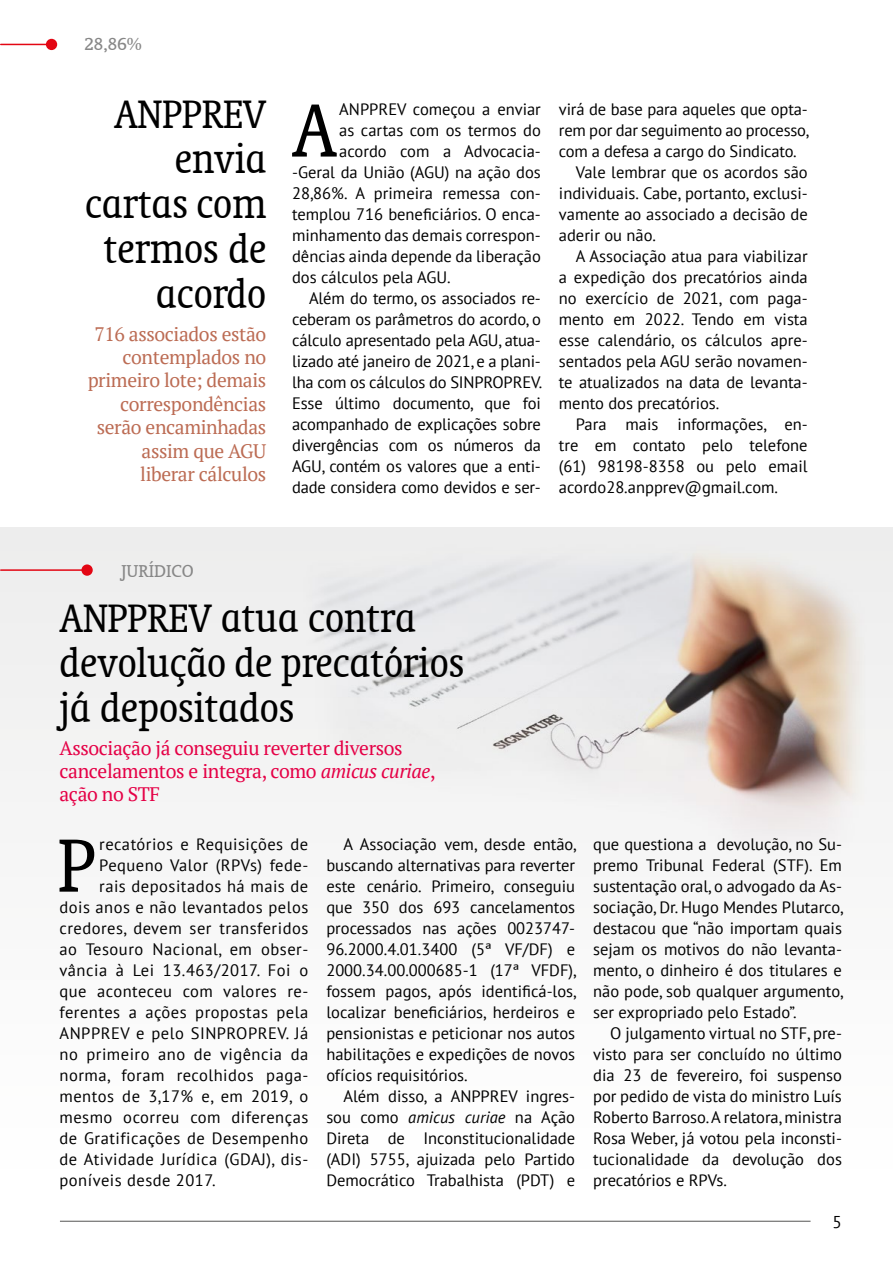
<style>
.page{position:relative;width:893px;height:1263px;background:#fff}
.page>*{position:absolute;margin:0;border:0;box-sizing:border-box;transform-origin:0 0}
.Capitular{font:condensed 85.8px "Oranda BT";color:#000}
.Titulo{font:condensed 45px/45px "Oranda BT";color:#000}
.Sutia{font:19.5px/23.4px "PT Serif";letter-spacing:-.02em;color:#bc6c54;text-align:right}
.Sutia-2{font:19.5px/23.4px "PT Serif";letter-spacing:-.02em;color:#e50046}
.editoria{font:19.5px "Oranda BT";color:#878787}
.t1{font:17.1px "PT Sans";color:#000}
.Paragrafo{font:16.5px/21px "PT Sans";color:#000;text-align:justify}
.Capitular-2{font:16.5px "PT Sans";letter-spacing:.03em;color:#000}
.Capitular-3{font:16.5px "PT Sans";color:#000}
.s1{font-style:italic}
</style>
<div class="page">
<hr style="left:60px;top:1221px;width:751px;height:1px;background:#575756">
<div style="left:0;top:527px;width:893px;height:659px;background:#f9f9f9"></div>
<img style="left:240px;top:527px;width:653px;height:315px">
<hr style="left:1px;top:569px;width:86px;height:2px;background:#e30613">
<div style="left:81px;top:564px;width:12px;height:12px;background:#e30613;border-radius:50%"></div>
<hr style="left:1px;top:44px;width:51px;height:1px;background:#e30613">
<div style="left:46px;top:39px;width:11px;height:11px;background:#e30613;border-radius:50%"></div>
<p class="editoria" style="left:84px;top:33px;width:59px">28,86%</p>
<p class="Titulo" style="left:85px;top:91px;width:183px;text-align:right">ANPPREV envia cartas com termos de acordo</p>
<p class="Sutia" style="left:88px;top:322px;width:180px">716 associados estão contemplados no primeiro lote; demais correspondências serão encaminhadas assim que AGU liberar cálculos</p>
<p class="Capitular" style="left:292px;top:81px;width:46px">A</p>
<p class="Capitular-3" style="left:339px;top:98px;width:203px">ANPPREV começou a enviar</p>
<p class="Capitular-3" style="left:339px;top:119px;width:203px">as cartas com os termos do</p>
<p class="Capitular-3" style="left:339px;top:140px;width:203px">acordo com a Advocacia-</p>
<p class="Capitular-3" style="left:292px;top:161px;width:250px">-Geral da União (AGU) na ação dos</p>
<p class="Capitular-3" style="left:292px;top:182px;width:250px">28,86%. A primeira remessa con-</p>
<p class="Capitular-3" style="left:292px;top:203px;width:250px">templou 716 beneficiários. O enca-</p>
<p class="Capitular-3" style="left:292px;top:224px;width:250px">minhamento das demais correspon-</p>
<p class="Capitular-3" style="left:292px;top:245px;width:250px">dências ainda depende da liberação</p>
<p class="Capitular-3" style="left:292px;top:266px;width:160px">dos cálculos pela AGU.</p>
<p class="Paragrafo" style="left:292px;top:287px;width:252px;text-indent:17px">Além do termo, os associados re&shy;ceberam os parâmetros do acordo, o cálculo apresentado pela AGU, atua&shy;lizado até janeiro de 2021, e a plani&shy;lha com os cálculos do SINPROPREV.<br>Esse último documento, que foi acompanhado de explicações sobre divergências com os números da AGU, contém os valores que a enti&shy;dade considera como devidos e ser-</p>
<p class="Paragrafo" style="left:559px;top:98px;width:252px">virá de base para aqueles que opta&shy;rem por dar seguimento ao processo, com a defesa a cargo do Sindicato.</p>
<p class="Paragrafo" style="left:559px;top:161px;width:250px;text-indent:17px">Vale lembrar que os acordos são individuais. Cabe, portanto, exclusi&shy;vamente ao associado a decisão de aderir ou não.</p>
<p class="Paragrafo" style="left:559px;top:245px;width:250px;text-indent:17px">A Associação atua para viabilizar a expedição dos precatórios ainda no exercício de 2021, com paga&shy;mento em 2022. Tendo em vista esse calendário, os cálculos apre&shy;sentados pela AGU serão novamen&shy;te atualizados na data de levanta&shy;mento dos precatórios.</p>
<p class="Paragrafo" style="left:559px;top:413px;width:250px;text-indent:17px">Para mais informações, en&shy;tre em contato pelo telefone (61) 98198-8358 ou pelo email acordo28.anpprev@gmail.com.</p>
<p class="editoria" style="left:121px;top:559px;width:74px">JURÍDICO</p>
<p class="Titulo" style="left:60px;top:595px;width:406px">ANPPREV atua contra devolução de precatórios já depositados</p>
<p class="Sutia-2" style="left:60px;top:736px;width:377px">Associação já conseguiu reverter diversos cancelamentos e integra, como <span class="s1">amicus curiae</span>, ação no STF</p>
<p class="Capitular" style="left:58px;top:816px;width:39px">P</p>
<p class="Capitular-2" style="left:99px;top:833px;width:211px">recatórios e Requisições de</p>
<p class="Capitular-2" style="left:99px;top:854px;width:211px">Pequeno Valor (RPVs) fede-</p>
<p class="Capitular-2" style="left:99px;top:875px;width:211px">rais depositados há mais de</p>
<p class="Capitular-2" style="left:60px;top:896px;width:250px">dois anos e não levantados pelos</p>
<p class="Capitular-2" style="left:60px;top:917px;width:250px">credores, devem ser transferidos</p>
<p class="Capitular-2" style="left:60px;top:938px;width:250px">ao Tesouro Nacional, em obser-</p>
<p class="Capitular-2" style="left:60px;top:959px;width:250px">vância à Lei 13.463/2017. Foi o</p>
<p class="Capitular-2" style="left:60px;top:980px;width:250px">que aconteceu com valores re-</p>
<p class="Capitular-2" style="left:60px;top:1001px;width:250px">ferentes a ações propostas pela</p>
<p class="Capitular-2" style="left:60px;top:1022px;width:250px">ANPPREV e pelo SINPROPREV. Já</p>
<p class="Capitular-2" style="left:60px;top:1043px;width:250px">no primeiro ano de vigência da</p>
<p class="Capitular-2" style="left:60px;top:1064px;width:250px">norma, foram recolhidos paga-</p>
<p class="Capitular-2" style="left:60px;top:1085px;width:250px">mentos de 3,17% e, em 2019, o</p>
<p class="Capitular-2" style="left:60px;top:1106px;width:250px">mesmo ocorreu com diferenças</p>
<p class="Capitular-2" style="left:60px;top:1127px;width:250px">de Gratificações de Desempenho</p>
<p class="Capitular-2" style="left:60px;top:1148px;width:250px">de Atividade Jurídica (GDAJ), dis-</p>
<p class="Capitular-2" style="left:60px;top:1169px;width:158px">poníveis desde 2017.</p>
<p class="Paragrafo" style="left:326px;top:833px;width:252px;text-indent:17px">A Associação vem, desde então, buscando alternativas para reverter este cenário. Primeiro, conseguiu que 350 dos 693 cancelamentos processados nas ações 0023747- 96.2000.4.01.3400 (5ª VF/DF) e 2000.34.00.000685-1 (17ª VFDF), fossem pagos, após identificá-los, localizar beneficiários, herdeiros e pensionistas e peticionar nos autos habilitações e expedições de novos ofícios requisitórios.</p>
<p class="Paragrafo" style="left:326px;top:1085px;width:250px;text-indent:17px">Além disso, a ANPPREV ingres&shy;sou como <span class="s1">amicus curiae</span> na Ação Direta de Inconstitucionalidade (ADI) 5755, ajuizada pelo Partido Democrático Trabalhista (PDT) e</p>
<p class="Paragrafo" style="left:593px;top:833px;width:252px">que questiona a devolução, no Su&shy;premo Tribunal Federal (STF). Em sustentação oral, o advogado da As&shy;sociação, Dr. Hugo Mendes Plutarco, destacou que “não importam quais sejam os motivos do não levanta&shy;mento, o dinheiro é dos titulares e não pode, sob qualquer argumento, ser expropriado pelo Estado”.</p>
<p class="Paragrafo" style="left:593px;top:1022px;width:250px;text-indent:17px">O julgamento virtual no STF, pre&shy;visto para ser concluído no último dia 23 de fevereiro, foi suspenso por pedido de vista do ministro Luís Roberto Barroso. A relatora, ministra Rosa Weber, já votou pela inconsti&shy;tucionalidade da devolução dos precatórios e RPVs.</p>
<p class="t1" style="left:833px;top:1211px;width:11px">5</p>
</div>
